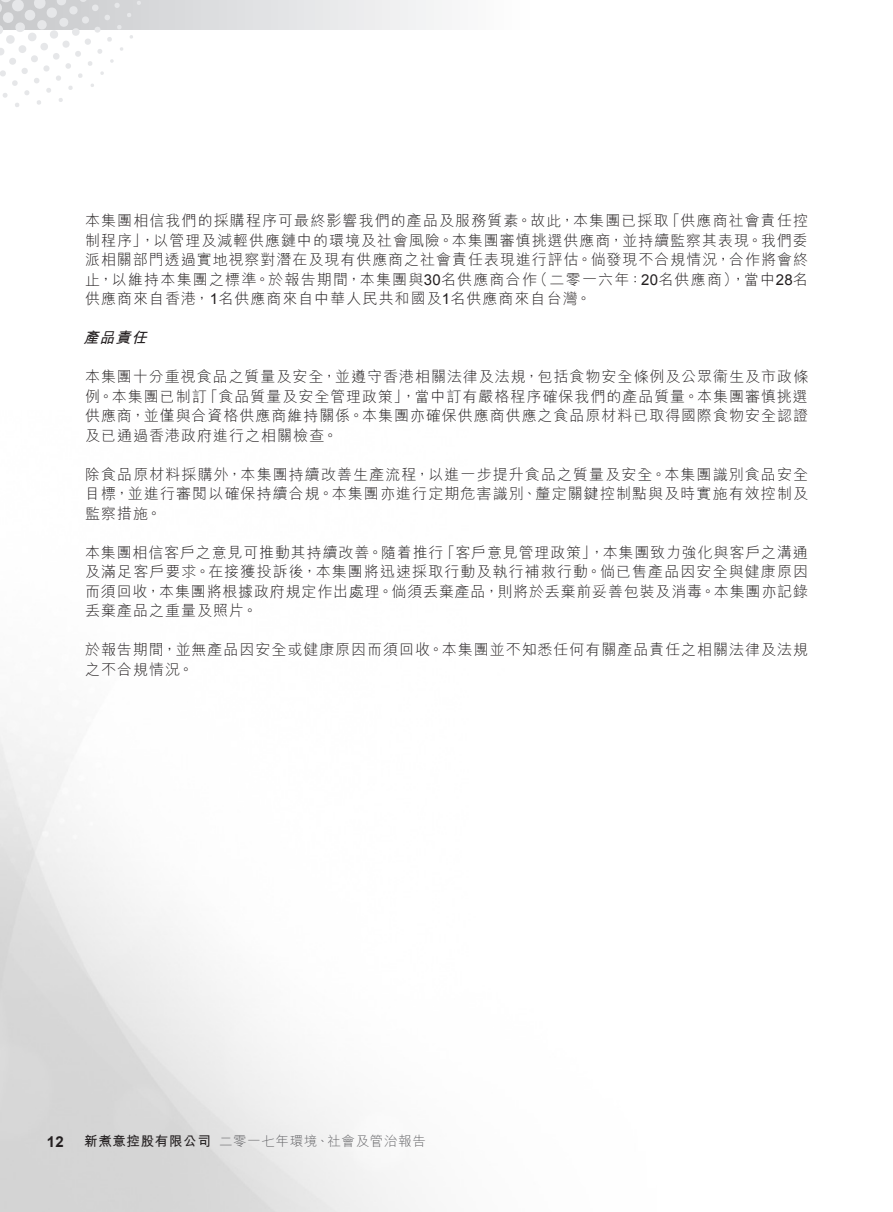
<style>
.page{position:relative;width:893px;height:1212px;background:#fff}
.page>*{position:absolute;margin:0;border:0;box-sizing:border-box;transform-origin:0 0}
.Body_Text{font:300 15px/19.5px "M Hei HK";letter-spacing:.07em;color:#231f20;text-align:justify}
.Heading_3{font:italic 700 15px "M Hei HK";color:#231f20}
.t1{font:700 15px "Arial";color:#231f20}
.t2{font:300 13.5px "M Hei HK";letter-spacing:.05em;color:#636366}
.s1{font-family:"Arial";font-weight:400}
.s2{font-weight:700;color:#231f20}
</style>
<div class="page">
<svg style="left:141px;top:0;width:301px;height:30px"></svg>
<svg style="left:0;top:0;width:141px;height:107px"></svg>
<p class="Body_Text" style="left:85px;top:211px;width:725px">本集團相信我們的採購程序可最終影響我們的產品及服務質素。故此，本集團已採取「供應商社會責任控制程序」，以管理及減輕供應鏈中的環境及社會風險。本集團審慎挑選供應商，並持續監察其表現。我們委派相關部門透過實地視察對潛在及現有供應商之社會責任表現進行評估。倘發現不合規情況，合作將會終止，以維持本集團之標準。於報告期間，本集團與<span class="s1">30</span>名供應商合作（二零一六年：<span class="s1">20</span>名供應商），當中<span class="s1">28</span>名供應商來自香港，<span class="s1">1</span>名供應商來自中華人民共和國及<span class="s1">1</span>名供應商來自台灣。</p>
<p class="Heading_3" style="left:83px;top:327px;width:70px">產品責任</p>
<p class="Body_Text" style="left:85px;top:367px;width:724px">本集團十分重視食品之質量及安全，並遵守香港相關法律及法規，包括食物安全條例及公眾衞生及市政條例。本集團已制訂「食品質量及安全管理政策」，當中訂有嚴格程序確保我們的產品質量。本集團審慎挑選供應商，並僅與合資格供應商維持關係。本集團亦確保供應商供應之食品原材料已取得國際食物安全認證及已通過香港政府進行之相關檢查。</p>
<p class="Body_Text" style="left:85px;top:464px;width:725px">除食品原材料採購外，本集團持續改善生產流程，以進一步提升食品之質量及安全。本集團識別食品安全目標，並進行審閱以確保持續合規。本集團亦進行定期危害識別、釐定關鍵控制點與及時實施有效控制及監察措施。</p>
<p class="Body_Text" style="left:85px;top:542px;width:725px">本集團相信客戶之意見可推動其持續改善。隨着推行「客戶意見管理政策」，本集團致力強化與客戶之溝通及滿足客戶要求。在接獲投訴後，本集團將迅速採取行動及執行補救行動。倘已售產品因安全與健康原因而須回收，本集團將根據政府規定作出處理。倘須丟棄產品，則將於丟棄前妥善包裝及消毒。本集團亦記錄丟棄產品之重量及照片。</p>
<p class="Body_Text" style="left:85px;top:640px;width:724px">於報告期間，並無產品因安全或健康原因而須回收。本集團並不知悉任何有關產品責任之相關法律及法規之不合規情況。</p>
<p class="t1" style="left:47px;top:1132px;width:19px">12</p>
<p class="t2" style="left:84px;top:1134px;width:343px"><span class="s2">新煮意控股有限公司</span> 二零一七年環境、社會及管治報告</p>
</div>
